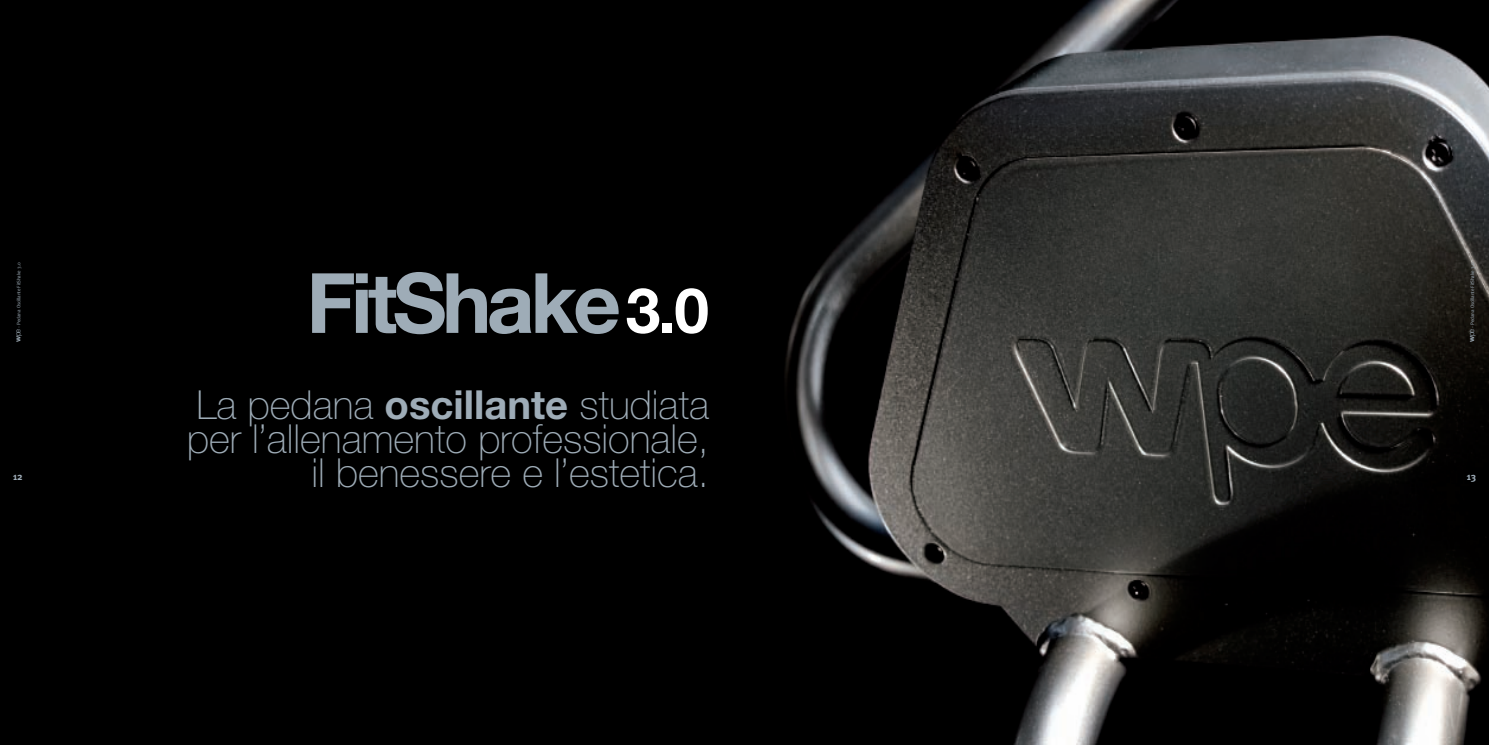
<style>
.page{position:relative;width:1489px;height:745px;background:#fff}
.page>*{position:absolute;margin:0;border:0;box-sizing:border-box;transform-origin:0 0}
.t1{font:700 83.25px "Helvetica Neue";letter-spacing:-.055em;color:#9eacb7}
.t2{font:100 40px/33.8px "Helvetica Neue";color:#9eacb7;text-align:right}
.t3{font:700 10px "Meta";color:#9eacb7}
.t4{font:5px "Meta";letter-spacing:-.025em;color:#9eacb7}
.s1{font-family:"Helvetica Neue";font-weight:700;font-size:7.5px}
.s2{font-family:"Helvetica Neue";font-weight:300;font-size:7.5px}
.s3{font-family:"Helvetica Neue";font-weight:300}
.s4{font-size:62.5px;color:#fff}
.s5{font-weight:700}
</style>
<div class="page">
<div style="left:0;top:0;width:1488px;height:744px;background:#000"></div>
<img style="left:785px;top:0;width:703px;height:744px">
<p class="t4" style="left:16px;top:341px;width:81px;rotate:-90deg"><span class="s1">w</span><span class="s2">pe</span> <span class="s3">-</span> Pedana Oscillante FitShake 3.0</p>
<h1 class="t1" style="left:306px;top:251px;width:404px">FitShake<span class="s4">3.0</span></h1>
<p class="t3" style="left:13px;top:470px;width:11px">12</p>
<p class="t2" style="left:187px;top:391px;width:523px">La pedana <span class="s5">oscillante</span> studiata per l’allenamento professionale, il benessere e l’estetica.</p>
<p class="t4" style="left:1469px;top:341px;width:81px;rotate:-90deg"><span class="s1">w</span><span class="s2">pe</span> <span class="s3">-</span> Pedana Oscillante FitShake 3.0</p>
<p class="t3" style="left:1466px;top:470px;width:11px">13</p>
</div>
